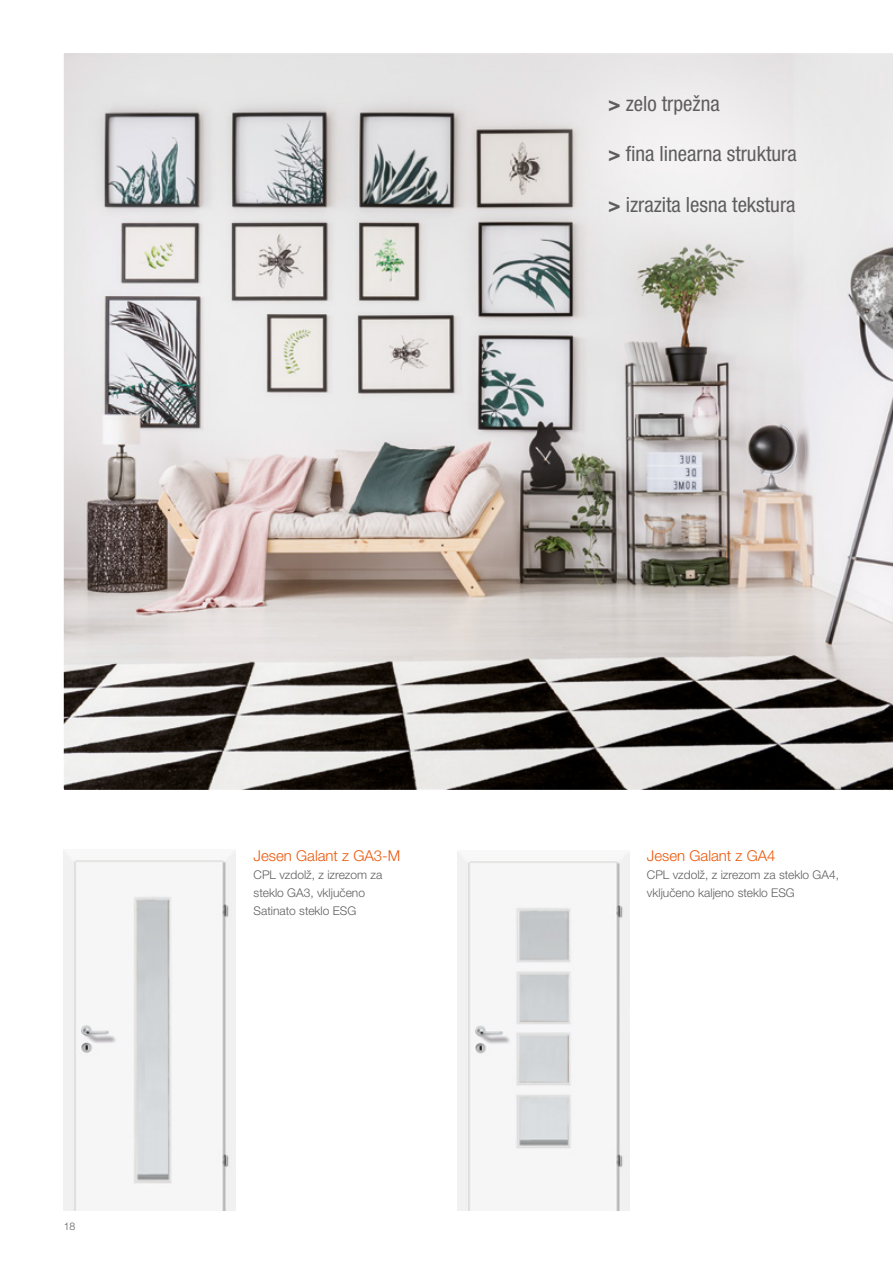
<style>
.page{position:relative;width:893px;height:1263px;background:#fff}
.page>*{position:absolute;margin:0;border:0;box-sizing:border-box;transform-origin:0 0}
.t1{font:condensed 21px "Helvetica Neue LTW1 G";color:#5f5e5e}
.t2{font:300 15px "Helvetica Neue LTW1 G";color:#ea580c}
.t3{font:300 12px/18px "Helvetica Neue LTW1 G";color:#5f5e5e}
.t4{font:300 10.5px "Helvetica Neue LTW1 G";color:#5f5e5e}
.s1{font-weight:700}
</style>
<div class="page">
<img style="left:64px;top:53px;width:829px;height:737px">
<img style="left:64px;top:851px;width:171px;height:359px">
<img style="left:458px;top:852px;width:171px;height:359px">
<div style="left:491px;top:0;width:402px;height:332px;background:#fff;opacity:.75"></div>
<h1 class="t1" style="left:608px;top:91px;width:113px"><span class="s1">&gt;</span> zelo trpežna</h1>
<h1 class="t1" style="left:608px;top:142px;width:190px"><span class="s1">&gt;</span> fina linearna struktura</h1>
<h1 class="t1" style="left:608px;top:192px;width:189px"><span class="s1">&gt;</span> izrazita lesna tekstura</h1>
<p class="t4" style="left:64px;top:1220px;width:13px">18</p>
<p class="t2" style="left:254px;top:847px;width:148px">Jesen Galant z GA3-M</p>
<p class="t3" style="left:254px;top:866px;width:130px">CPL vzdolž, z izrezom za steklo GA3, vključeno<br>Satinato steklo ESG</p>
<p class="t2" style="left:647px;top:847px;width:130px">Jesen Galant z GA4</p>
<p class="t3" style="left:647px;top:866px;width:194px">CPL vzdolž, z izrezom za steklo GA4, vključeno kaljeno steklo ESG</p>
</div>
